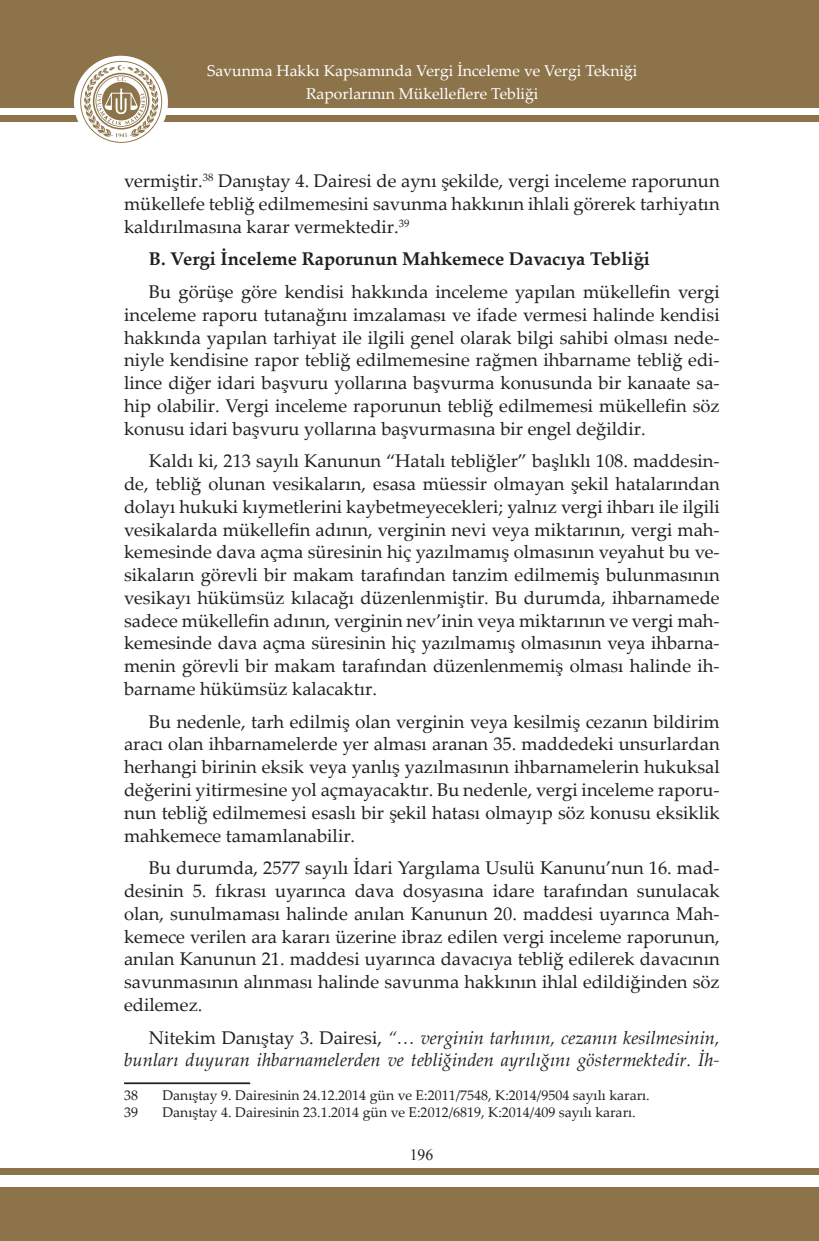
<style>
.page{position:relative;width:819px;height:1241px;background:#fff}
.page>*{position:absolute;margin:0;border:0;box-sizing:border-box;transform-origin:0 0}
.t1{font:18.38px/22.8px "Palatino Linotype";color:#231f20;text-align:justify}
.t2{font:italic 18.38px/22.8px "Palatino Linotype";color:#231f20;text-align:right}
.t3{font:700 18.38px "Palatino Linotype";color:#231f20}
.t4{font:15.75px/22.8px "Palatino Linotype";color:#fff;text-align:center}
.t5{font:15.75px "Times New Roman";color:#231f20}
.t6{font:14px "Palatino Linotype";color:#231f20}
.s1{font-style:normal}
</style>
<div class="page">
<div style="left:0;top:0;width:819px;height:108px;background:#8d734a"></div>
<div style="left:0;top:1187px;width:819px;height:53px;background:#8d734a"></div>
<div style="left:0;top:116px;width:819px;height:6px;background:#8d734a"></div>
<div style="left:0;top:1167px;width:819px;height:6px;background:#8d734a"></div>
<div style="left:74px;top:56px;width:94px;height:93px;background:#fff;border-radius:50%"></div>
<svg style="left:80px;top:61px;width:82px;height:82px"></svg>
<hr style="left:124px;top:1082px;width:126px;height:1px;background:#231f20">
<p class="t4" style="left:207px;top:59px;width:432px">Savunma Hakkı Kapsamında Vergi İnceleme ve Vergi Tekniği<br>Raporlarının Mükelleflere Tebliği</p>
<p class="t1" style="left:124px;top:169px;width:597px">vermiştir.<sup>38</sup> Danıştay 4. Dairesi de aynı şekilde, vergi inceleme raporunun mükellefe tebliğ edilmemesini savunma hakkının ihlali görerek tarhiyatın kaldırılmasına karar vermektedir.<sup>39</sup></p>
<p class="t3" style="left:149px;top:246px;width:502px">B. Vergi İnceleme Raporunun Mahkemece Davacıya Tebliği</p>
<p class="t1" style="left:124px;top:280px;width:597px;text-indent:25px">Bu görüşe göre kendisi hakkında inceleme yapılan mükellefin vergi inceleme raporu tutanağını imzalaması ve ifade vermesi halinde kendisi hakkında yapılan tarhiyat ile ilgili genel olarak bilgi sahibi olması nede&shy;niyle kendisine rapor tebliğ edilmemesine rağmen ihbarname tebliğ edi&shy;lince diğer idari başvuru yollarına başvurma konusunda bir kanaate sa&shy;hip olabilir. Vergi inceleme raporunun tebliğ edilmemesi mükellefin söz konusu idari başvuru yollarına başvurmasına bir engel değildir.</p>
<p class="t1" style="left:124px;top:449px;width:597px;text-indent:25px">Kaldı ki, 213 sayılı Kanunun “Hatalı tebliğler” başlıklı 108. maddesin&shy;de, tebliğ olunan vesikaların, esasa müessir olmayan şekil hatalarından dolayı hukuki kıymetlerini kaybetmeyecekleri; yalnız vergi ihbarı ile ilgili vesikalarda mükellefin adının, verginin nevi veya miktarının, vergi mah&shy;kemesinde dava açma süresinin hiç yazılmamış olmasının veyahut bu ve&shy;sikaların görevli bir makam tarafından tanzim edilmemiş bulunmasının vesikayı hükümsüz kılacağı düzenlenmiştir. Bu durumda, ihbarnamede sadece mükellefin adının, verginin nev’inin veya miktarının ve vergi mah&shy;kemesinde dava açma süresinin hiç yazılmamış olmasının veya ihbarna&shy;menin görevli bir makam tarafından düzenlenmemiş olması halinde ih&shy;barname hükümsüz kalacaktır.</p>
<p class="t1" style="left:124px;top:709px;width:597px;text-indent:25px">Bu nedenle, tarh edilmiş olan verginin veya kesilmiş cezanın bildirim aracı olan ihbarnamelerde yer alması aranan 35. maddedeki unsurlardan herhangi birinin eksik veya yanlış yazılmasının ihbarnamelerin hukuksal değerini yitirmesine yol açmayacaktır. Bu nedenle, vergi inceleme raporu&shy;nun tebliğ edilmemesi esaslı bir şekil hatası olmayıp söz konusu eksiklik mahkemece tamamlanabilir.</p>
<p class="t1" style="left:124px;top:855px;width:597px;text-indent:25px">Bu durumda, 2577 sayılı İdari Yargılama Usulü Kanunu’nun 16. mad&shy;desinin 5. fıkrası uyarınca dava dosyasına idare tarafından sunulacak olan, sunulmaması halinde anılan Kanunun 20. maddesi uyarınca Mah&shy;kemece verilen ara kararı üzerine ibraz edilen vergi inceleme raporunun, anılan Kanunun 21. maddesi uyarınca davacıya tebliğ edilerek davacının savunmasının alınması halinde savunma hakkının ihlal edildiğinden söz edilemez.</p>
<p class="t2" style="left:124px;top:1024px;width:597px"><span class="s1">Nitekim Danıştay 3. Dairesi,</span> “… verginin tarhının, cezanın kesilmesinin, bunları duyuran ihbarnamelerden ve tebliğinden ayrılığını göstermektedir. İh-</p>
<p class="t6" style="left:124px;top:1085px;width:15px">38</p>
<p class="t6" style="left:162px;top:1085px;width:489px">Danıştay 9. Dairesinin 24.12.2014 gün ve E:2011/7548, K:2014/9504 sayılı kararı.</p>
<p class="t6" style="left:124px;top:1101px;width:15px">39</p>
<p class="t6" style="left:162px;top:1101px;width:475px">Danıştay 4. Dairesinin 23.1.2014 gün ve E:2012/6819, K:2014/409 sayılı kararı.</p>
<p class="t5" style="left:409px;top:1143px;width:25px">196</p>
</div>
